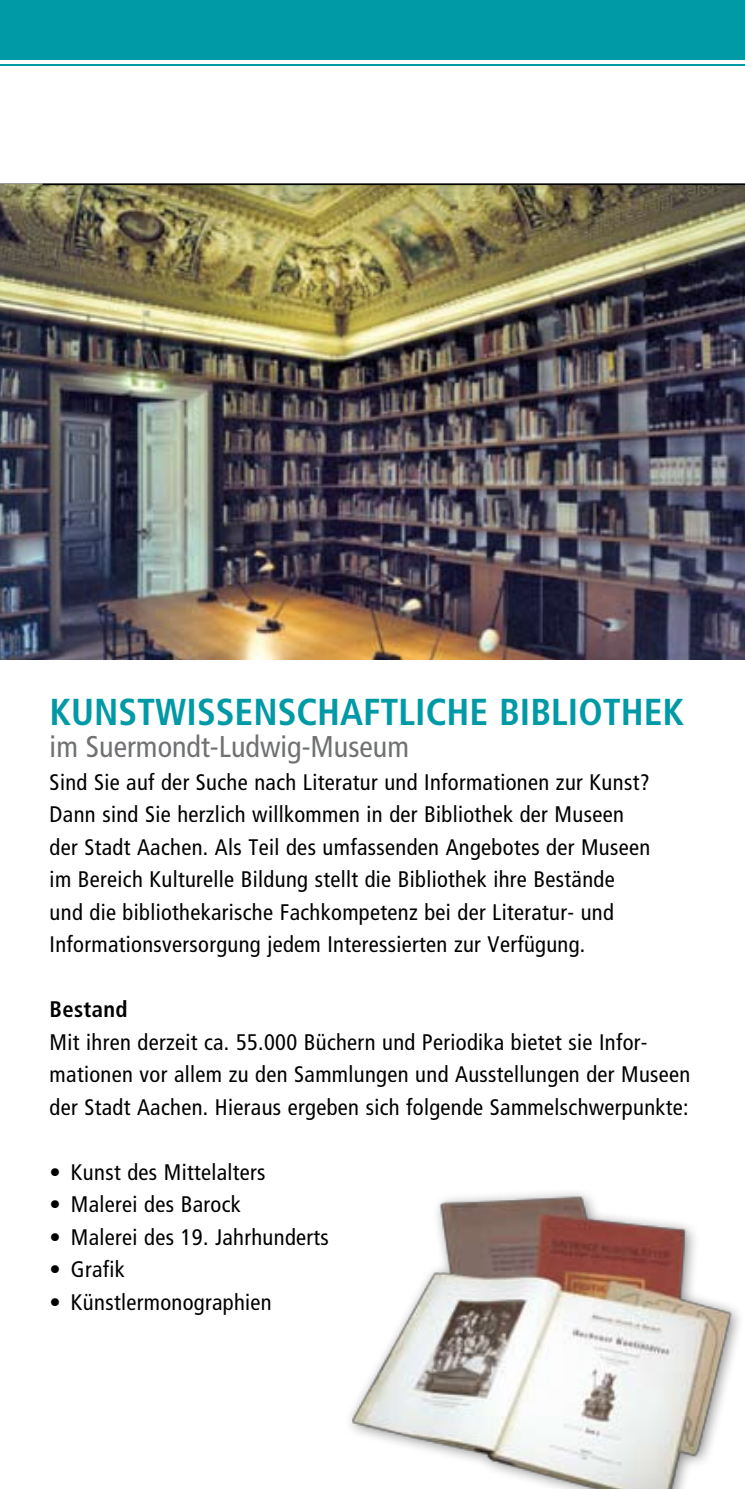
<style>
.page{position:relative;width:745px;height:1489px;background:#fff}
.page>*{position:absolute;margin:0;border:0;box-sizing:border-box;transform-origin:0 0}
.t1{font:700 condensed 37.5px "Frutiger";color:#0099a6}
.t2{font:condensed 30px "Frutiger";color:#707173}
.t3{font:condensed 22.5px/32.5px "Frutiger";letter-spacing:.015em;color:#000}
.t4{font:700 condensed 22.5px "Frutiger";color:#000}
</style>
<div class="page">
<div style="left:0;top:0;width:744px;height:59px;background:#0099a6"></div>
<hr style="left:0;top:64px;width:744px;height:1px;background:#0099a6">
<img style="left:350px;top:1192px;width:386px;height:296px">
<img style="left:0;top:184px;width:744px;height:475px">
<hr style="left:43px;top:184px;width:701px;height:1px;background:#000">
<h1 class="t1" style="left:50px;top:689px;width:635px">KUNSTWISSENSCHAFTLICHE BIBLIOTHEK</h1>
<h2 class="t2" style="left:50px;top:729px;width:360px">im Suermondt-Ludwig-Museum</h2>
<p class="t3" style="left:50px;top:766px;width:602px">Sind Sie auf der Suche nach Literatur und Informationen zur Kunst?<br>Dann sind Sie herzlich willkommen in der Bibliothek der Museen der Stadt Aachen. Als Teil des umfassenden Angebotes der Museen im Bereich Kulturelle Bildung stellt die Bibliothek ihre Bestände und die bibliothekarische Fachkompetenz bei der Literatur- und Informationsversorgung jedem Interessierten zur Verfügung.</p>
<p class="t4" style="left:50px;top:996px;width:79px">BESTAND</p>
<p class="t3" style="left:50px;top:1025px;width:642px">Mit ihren derzeit ca. 55.000 Büchern und Periodika bietet sie Infor&shy;mationen vor allem zu den Sammlungen und Ausstellungen der Museen der Stadt Aachen. Hieraus ergeben sich folgende Sammelschwerpunkte:</p>
<p class="t3" style="left:50px;top:1155px;width:217px">• Kunst des Mittelalters</p>
<p class="t3" style="left:50px;top:1188px;width:192px">• Malerei des Barock</p>
<p class="t3" style="left:50px;top:1220px;width:280px">• Malerei des 19. Jahrhunderts</p>
<p class="t3" style="left:50px;top:1253px;width:77px">• Grafik</p>
<p class="t3" style="left:50px;top:1285px;width:223px">• Künstlermonographien</p>
</div>
